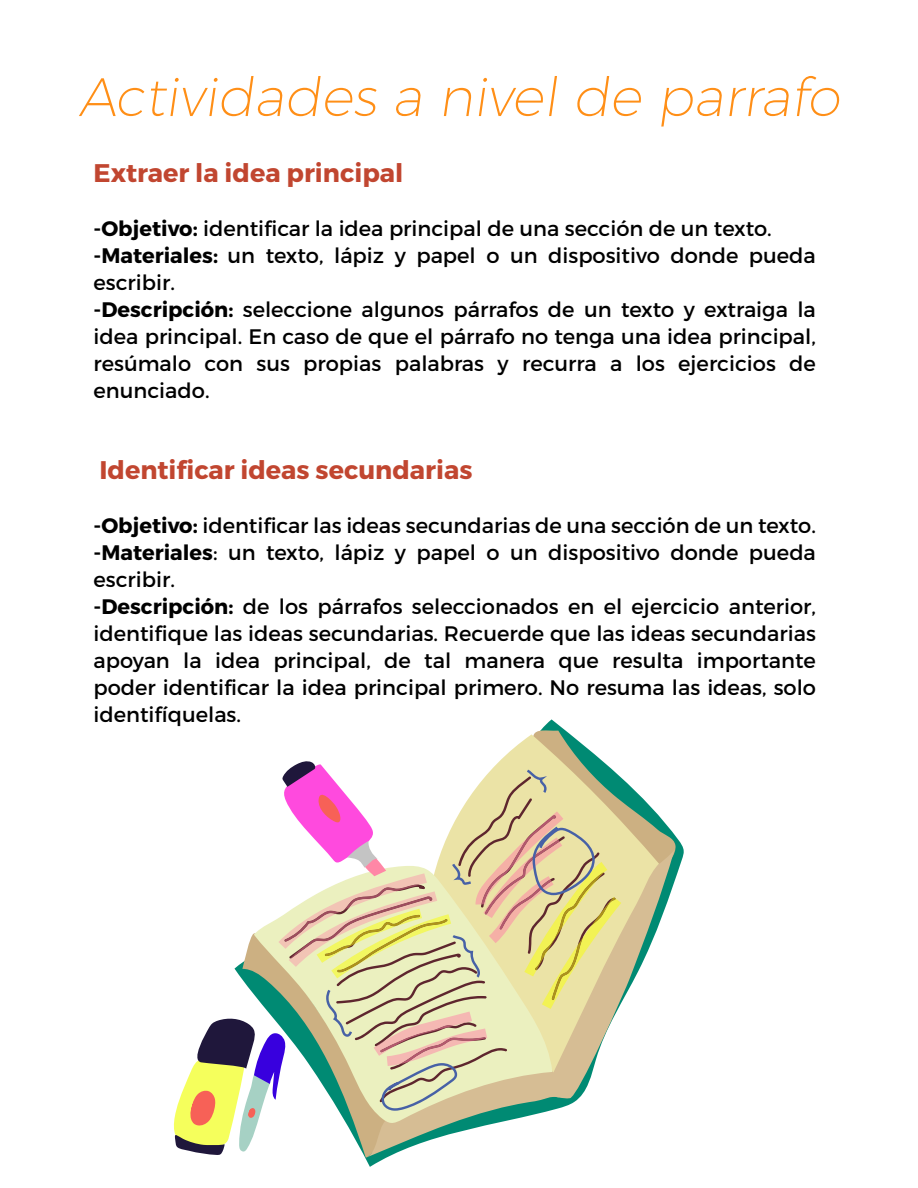
<style>
.page{position:relative;width:918px;height:1188px;background:#fff}
.page>*{position:absolute;margin:0;border:0;box-sizing:border-box;transform-origin:0 0}
.t1{font:54px "Trueno Ult Lt It";color:#ff8f17}
.t2{font:25.5px "Trueno Bd";color:#c14630}
.t3{font:21px/27px "Trueno Rg";color:#000}
.s1{font-family:"Trueno Bd"}
</style>
<div class="page">
<svg style="left:173px;top:726px;width:504px;height:432px"></svg>
<h1 class="t1" style="left:78px;top:64px;width:763px">Actividades a nivel de parrafo</h1>
<p class="t2" style="left:94px;top:157px;width:311px">Extraer la idea principal</p>
<p class="t3" style="left:94px;top:215px;width:724px"><span class="s1">-Objetivo:</span> identificar la idea principal de una sección de un texto. <span class="s1">-Materiales:</span> un texto, lápiz y papel o un dispositivo donde pueda escribir.<br><span class="s1">-Descripción:</span> seleccione algunos párrafos de un texto y extraiga la idea principal. En caso de que el párrafo no tenga una idea principal, resúmalo con sus propias palabras y recurra a los ejercicios de enunciado.</p>
<p class="t2" style="left:99px;top:454px;width:374px">Identificar ideas secundarias</p>
<p class="t3" style="left:94px;top:512px;width:724px"><span class="s1">-Objetivo:</span> identificar las ideas secundarias de una sección de un texto. <span class="s1">-Materiales</span>: un texto, lápiz y papel o un dispositivo donde pueda escribir.<br><span class="s1">-Descripción:</span> de los párrafos seleccionados en el ejercicio anterior, identifique las ideas secundarias. Recuerde que las ideas secundarias apoyan la idea principal, de tal manera que resulta importante poder identificar la idea principal primero. No resuma las ideas, solo identifíquelas.</p>
</div>
